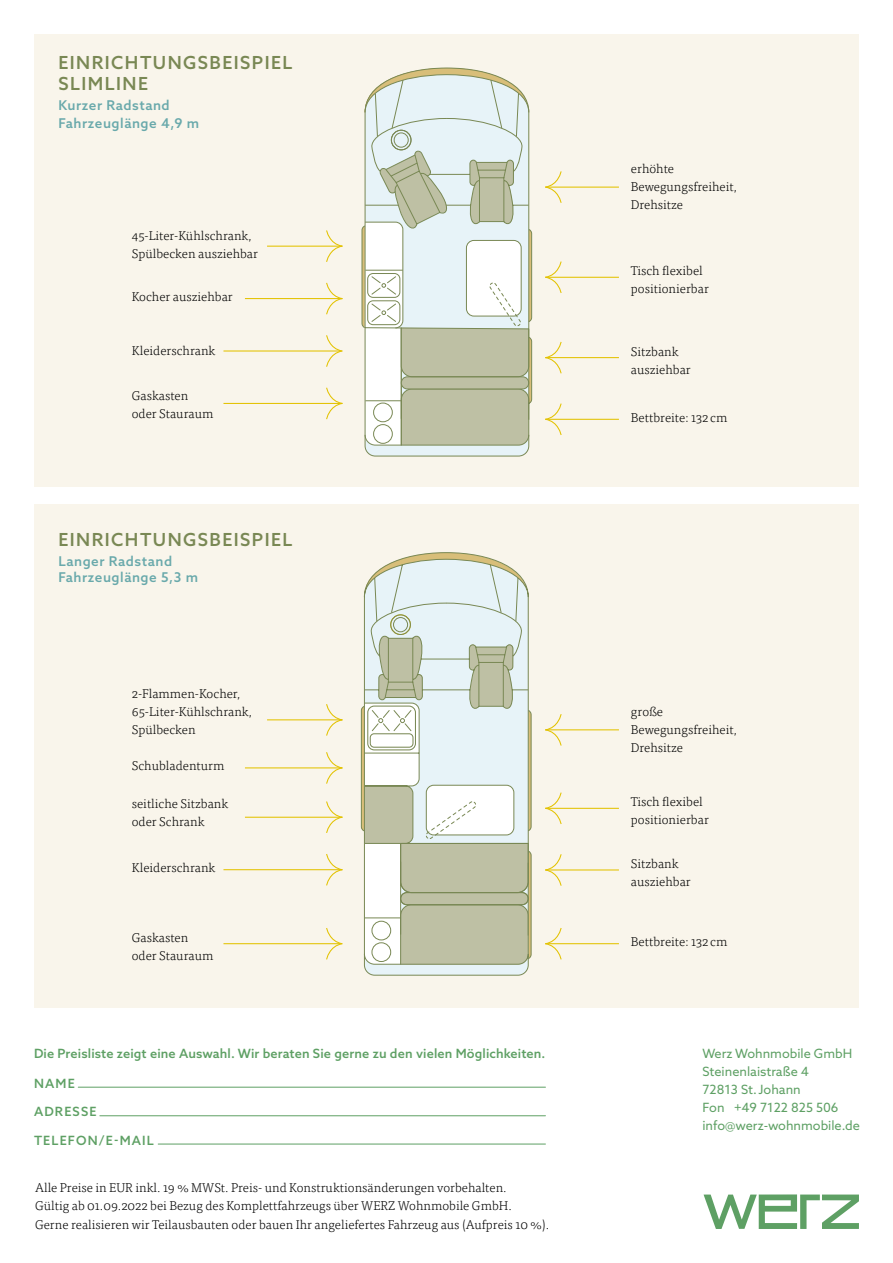
<style>
.page{position:relative;width:893px;height:1263px;background:#fff}
.page>*{position:absolute;margin:0;border:0;box-sizing:border-box;transform-origin:0 0}
.t1{font:500 18px/21.3px "Azo Sans";letter-spacing:.08em;color:#798854}
.t2{font:500 13.5px/16.5px "Azo Sans";letter-spacing:.04em;color:#69a9ab}
.t3{font:300 12.75px/18px "Tisa Pro";color:#000}
.t4{font:12.75px/18px "Azo Sans";color:#5ea064}
.t5{font:500 12.75px "Azo Sans";letter-spacing:.01em;color:#5ea064}
.t6{font:500 12.75px "Azo Sans";letter-spacing:.09em;color:#5ea064}
</style>
<div class="page">
<div style="left:34px;top:34px;width:825px;height:453px;background:#f9f5eb"></div>
<div style="left:34px;top:504px;width:825px;height:504px;background:#f9f5eb"></div>
<hr style="left:545px;top:729px;width:74px;height:1px;background:#e3c200">
<svg style="left:545px;top:714px;width:17px;height:32px"></svg>
<hr style="left:545px;top:808px;width:74px;height:1px;background:#e3c200">
<svg style="left:545px;top:792px;width:17px;height:32px"></svg>
<hr style="left:223px;top:869px;width:119px;height:1px;background:#e3c200">
<svg style="left:326px;top:854px;width:17px;height:32px"></svg>
<hr style="left:223px;top:943px;width:118px;height:1px;background:#e3c200">
<svg style="left:326px;top:928px;width:17px;height:32px"></svg>
<hr style="left:545px;top:943px;width:74px;height:1px;background:#e3c200">
<svg style="left:545px;top:928px;width:17px;height:32px"></svg>
<hr style="left:267px;top:719px;width:75px;height:1px;background:#e3c200">
<svg style="left:326px;top:704px;width:17px;height:32px"></svg>
<hr style="left:545px;top:869px;width:74px;height:1px;background:#e3c200">
<svg style="left:545px;top:854px;width:17px;height:32px"></svg>
<hr style="left:245px;top:817px;width:97px;height:1px;background:#e3c200">
<svg style="left:326px;top:801px;width:17px;height:32px"></svg>
<hr style="left:245px;top:767px;width:97px;height:1px;background:#e3c200">
<svg style="left:326px;top:752px;width:17px;height:32px"></svg>
<svg style="left:363px;top:552px;width:166px;height:424px"></svg>
<svg style="left:360px;top:602px;width:172px;height:363px;background:#dde7e4"></svg>
<svg style="left:361px;top:636px;width:170px;height:328px;background:#d5dacc"></svg>
<div style="left:400px;top:892px;width:129px;height:13px;border:1px solid #798854;border-radius:6px"></div>
<hr style="left:545px;top:187px;width:74px;height:1px;background:#e3c200">
<svg style="left:545px;top:171px;width:17px;height:32px"></svg>
<hr style="left:545px;top:277px;width:74px;height:1px;background:#e3c200">
<svg style="left:545px;top:261px;width:17px;height:32px"></svg>
<hr style="left:223px;top:403px;width:119px;height:1px;background:#e3c200">
<svg style="left:326px;top:387px;width:17px;height:33px"></svg>
<hr style="left:545px;top:419px;width:74px;height:1px;background:#e3c200">
<svg style="left:545px;top:403px;width:17px;height:32px"></svg>
<hr style="left:267px;top:246px;width:75px;height:1px;background:#e3c200">
<svg style="left:326px;top:230px;width:17px;height:32px"></svg>
<hr style="left:545px;top:357px;width:74px;height:1px;background:#e3c200">
<svg style="left:545px;top:341px;width:17px;height:33px"></svg>
<hr style="left:223px;top:350px;width:117px;height:1px;background:#e3c200">
<svg style="left:326px;top:335px;width:17px;height:32px"></svg>
<hr style="left:245px;top:298px;width:97px;height:1px;background:#e3c200">
<svg style="left:326px;top:282px;width:17px;height:33px"></svg>
<svg style="left:364px;top:74px;width:166px;height:383px;background:#dfe8e4"></svg>
<svg style="left:361px;top:118px;width:172px;height:327px;background:#d6dbcf"></svg>
<hr style="left:78px;top:1087px;width:467px;height:1px;background:#5ea064">
<hr style="left:100px;top:1115px;width:445px;height:1px;background:#5ea064">
<hr style="left:158px;top:1143px;width:387px;height:1px;background:#5ea064">
<svg style="left:704px;top:1194px;width:155px;height:35px"></svg>
<h1 class="t1" style="left:58px;top:51px;width:236px">EINRICHTUNGSBEISPIEL<br>SLIMLINE</h1>
<p class="t2" style="left:58px;top:96px;width:142px;line-height:18px">Kurzer Radstand<br>Fahrzeuglänge 4,9 m</p>
<p class="t3" style="left:132px;top:226px;width:128px">45-Liter-Kühlschrank,<br>Spülbecken ausziehbar</p>
<p class="t3" style="left:132px;top:287px;width:103px">Kocher ausziehbar</p>
<p class="t3" style="left:132px;top:340px;width:85px">Kleiderschrank</p>
<p class="t3" style="left:132px;top:386px;width:83px">Gaskasten oder Stauraum</p>
<h1 class="t1" style="left:58px;top:529px;width:236px">EINRICHTUNGSBEISPIEL</h1>
<p class="t2" style="left:58px;top:552px;width:141px">Langer Radstand<br>Fahrzeuglänge 5,3 m</p>
<p class="t3" style="left:132px;top:684px;width:121px">2-Flammen-Kocher,<br>65-Liter-Kühlschrank,<br>Spülbecken</p>
<p class="t3" style="left:132px;top:756px;width:94px">Schubladenturm</p>
<p class="t3" style="left:132px;top:794px;width:98px">seitliche Sitzbank oder Schrank</p>
<p class="t3" style="left:132px;top:858px;width:85px">Kleiderschrank</p>
<p class="t3" style="left:132px;top:928px;width:83px">Gaskasten oder Stauraum</p>
<p class="t3" style="left:631px;top:159px;width:107px">erhöhte<br>Bewegungsfreiheit,<br>Drehsitze</p>
<p class="t3" style="left:631px;top:261px;width:79px">Tisch flexibel positionierbar</p>
<p class="t3" style="left:631px;top:342px;width:61px">Sitzbank ausziehbar</p>
<p class="t3" style="left:631px;top:408px;width:98px">Bettbreite: 132 cm</p>
<p class="t3" style="left:631px;top:702px;width:107px">große<br>Bewegungsfreiheit,<br>Drehsitze</p>
<p class="t3" style="left:631px;top:792px;width:79px">Tisch flexibel positionierbar</p>
<p class="t3" style="left:631px;top:854px;width:61px">Sitzbank ausziehbar</p>
<p class="t3" style="left:631px;top:932px;width:98px">Bettbreite: 132 cm</p>
<p class="t5" style="left:34px;top:1045px;width:513px">Die Preisliste zeigt eine Auswahl. Wir beraten Sie gerne zu den vielen Möglichkeiten.</p>
<p class="t4" style="left:702px;top:1044px;width:159px">Werz Wohnmobile GmbH<br>Steinenlaistraße 4<br>72813 St.Johann<br>Fon +49 7122 825 506 info@werz-wohnmobile.de</p>
<p class="t5" style="left:34px;top:1075px;width:42px">NAME</p>
<p class="t6" style="left:34px;top:1103px;width:64px">ADRESSE</p>
<p class="t6" style="left:34px;top:1132px;width:121px">TELEFON/E-MAIL</p>
<p class="t3" style="left:35px;top:1178px;width:516px">Alle Preise in EUR inkl. 19 % MWSt. Preis- und Konstruktionsänderungen vorbehalten.<br>Gültig ab 01.09.2022 bei Bezug des Komplettfahrzeugs über WERZ Wohnmobile GmbH.<br>Gerne realisieren wir Teilausbauten oder bauen Ihr angeliefertes Fahrzeug aus (Aufpreis 10 %).</p>
</div>
